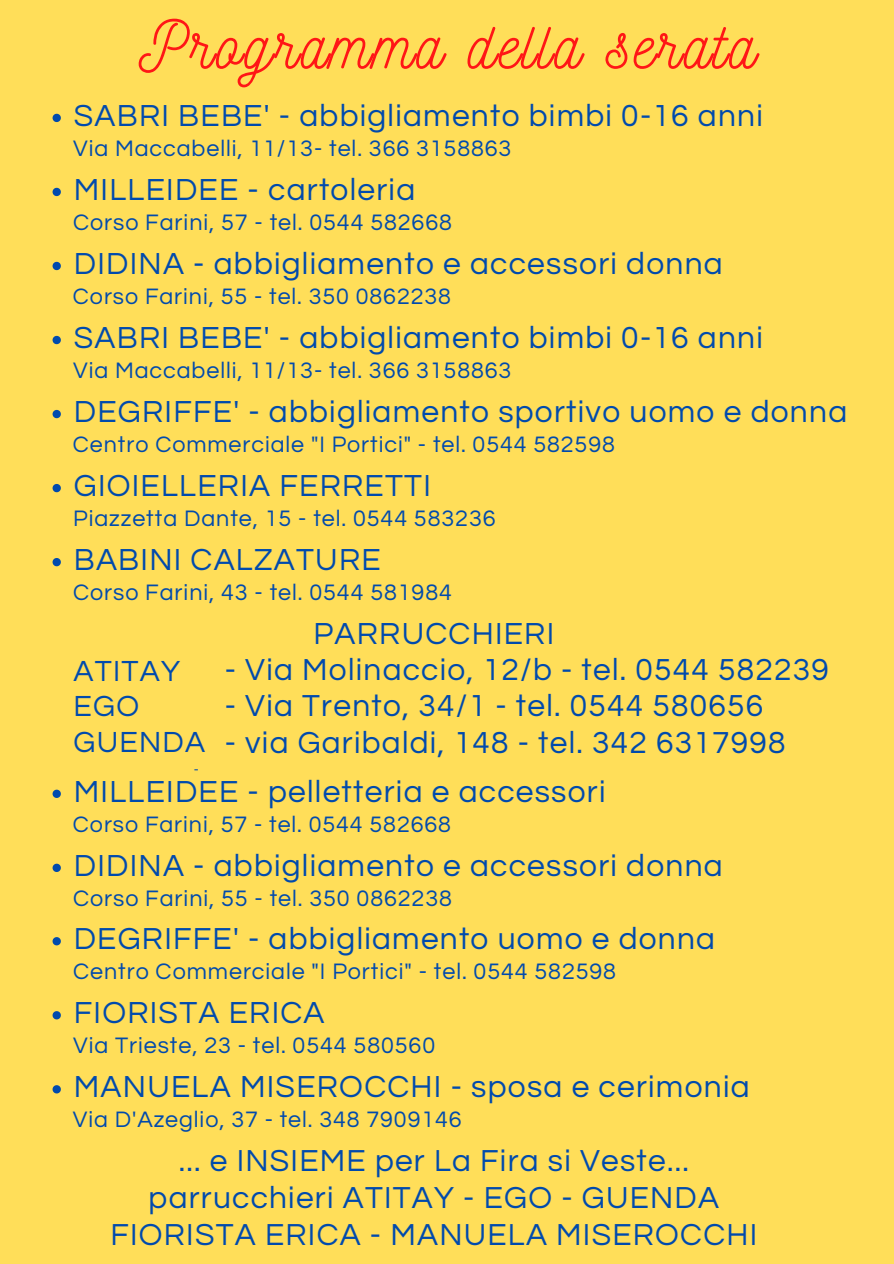
<style>
.page{position:relative;width:894px;height:1264px;background:#fff}
.page>*{position:absolute;margin:0;border:0;box-sizing:border-box;transform-origin:0 0}
.t1{font:65.55px "Nickainley";letter-spacing:.04em;color:#ff1616}
.t2{font:31.65px "Questrial";letter-spacing:.04em;color:#004aad}
.t3{font:30.3px "Questrial";letter-spacing:.04em;color:#004aad}
.t4{font:23.25px "Questrial";letter-spacing:.04em;color:#004aad}
.t5{font:14.1px "Questrial";color:#004aad}
</style>
<div class="page">
<div style="left:0;top:0;width:893px;height:1263px;background:#ffde59"></div>
<svg style="left:53px;top:114px;width:8px;height:8px"></svg>
<svg style="left:53px;top:188px;width:8px;height:8px"></svg>
<svg style="left:53px;top:262px;width:8px;height:8px"></svg>
<svg style="left:53px;top:336px;width:8px;height:8px"></svg>
<svg style="left:53px;top:410px;width:8px;height:8px"></svg>
<svg style="left:53px;top:484px;width:8px;height:8px"></svg>
<svg style="left:53px;top:558px;width:8px;height:8px"></svg>
<svg style="left:53px;top:789px;width:8px;height:9px"></svg>
<svg style="left:53px;top:863px;width:8px;height:9px"></svg>
<svg style="left:53px;top:937px;width:8px;height:8px"></svg>
<svg style="left:53px;top:1011px;width:8px;height:8px"></svg>
<svg style="left:53px;top:1085px;width:8px;height:8px"></svg>
<p class="t1" style="left:139px;top:3px;width:618px">Programma della serata</p>
<p class="t2" style="left:74px;top:100px;width:690px">SABRI BEBE' - abbigliamento bimbi 0-16 anni</p>
<p class="t4" style="left:73px;top:137px;width:439px">Via Maccabelli, 11/13- tel. 366 3158863</p>
<p class="t2" style="left:74px;top:174px;width:343px">MILLEIDEE - cartoleria</p>
<p class="t4" style="left:73px;top:211px;width:380px">Corso Farini, 57 - tel. 0544 582668</p>
<p class="t2" style="left:74px;top:248px;width:650px">DIDINA - abbigliamento e accessori donna</p>
<p class="t4" style="left:73px;top:285px;width:379px">Corso Farini, 55 - tel. 350 0862238</p>
<p class="t2" style="left:74px;top:322px;width:690px">SABRI BEBE' - abbigliamento bimbi 0-16 anni</p>
<p class="t4" style="left:73px;top:359px;width:439px">Via Maccabelli, 11/13- tel. 366 3158863</p>
<p class="t2" style="left:74px;top:396px;width:774px">DEGRIFFE' - abbigliamento sportivo uomo e donna</p>
<p class="t4" style="left:73px;top:433px;width:543px">Centro Commerciale "I Portici" - tel. 0544 582598</p>
<p class="t2" style="left:74px;top:470px;width:358px">GIOIELLERIA FERRETTI</p>
<p class="t4" style="left:73px;top:507px;width:424px">Piazzetta Dante, 15 - tel. 0544 583236</p>
<p class="t2" style="left:74px;top:544px;width:308px">BABINI CALZATURE</p>
<p class="t4" style="left:73px;top:581px;width:380px">Corso Farini, 43 - tel. 0544 581984</p>
<p class="t2" style="left:313px;top:618px;width:242px">PARRUCCHIERI</p>
<p class="t3" style="left:74px;top:655px;width:108px">ATITAY</p>
<p class="t3" style="left:74px;top:691px;width:67px">EGO</p>
<p class="t3" style="left:74px;top:727px;width:133px">GUENDA</p>
<p class="t2" style="left:225px;top:653px;width:605px">- Via Molinaccio, 12/b - tel. 0544 582239</p>
<p class="t2" style="left:225px;top:690px;width:539px">- Via Trento, 34/1 - tel. 0544 580656</p>
<p class="t2" style="left:225px;top:727px;width:562px">- via Garibaldi, 148 - tel. 342 6317998</p>
<p class="t5" style="left:194px;top:762px;width:7px">-</p>
<p class="t2" style="left:74px;top:775px;width:533px">MILLEIDEE - pelletteria e accessori</p>
<p class="t4" style="left:73px;top:812px;width:379px">Corso Farini, 57 - tel. 0544 582668</p>
<p class="t2" style="left:74px;top:849px;width:650px">DIDINA - abbigliamento e accessori donna</p>
<p class="t4" style="left:73px;top:886px;width:380px">Corso Farini, 55 - tel. 350 0862238</p>
<p class="t2" style="left:74px;top:923px;width:642px">DEGRIFFE' - abbigliamento uomo e donna</p>
<p class="t4" style="left:73px;top:960px;width:544px">Centro Commerciale "I Portici" - tel. 0544 582598</p>
<p class="t2" style="left:74px;top:997px;width:252px">FIORISTA ERICA</p>
<p class="t4" style="left:73px;top:1034px;width:363px">Via Trieste, 23 - tel. 0544 580560</p>
<p class="t2" style="left:74px;top:1071px;width:677px">MANUELA MISEROCCHI - sposa e cerimonia</p>
<p class="t4" style="left:73px;top:1108px;width:390px">Via D'Azeglio, 37 - tel. 348 7909146</p>
<p class="t2" style="left:179px;top:1144px;width:511px">... e INSIEME per La Fira si Veste...</p>
<p class="t2" style="left:149px;top:1181px;width:571px">parrucchieri ATITAY - EGO - GUENDA</p>
<p class="t2" style="left:110px;top:1218px;width:648px">FIORISTA ERICA - MANUELA MISEROCCHI</p>
</div>
